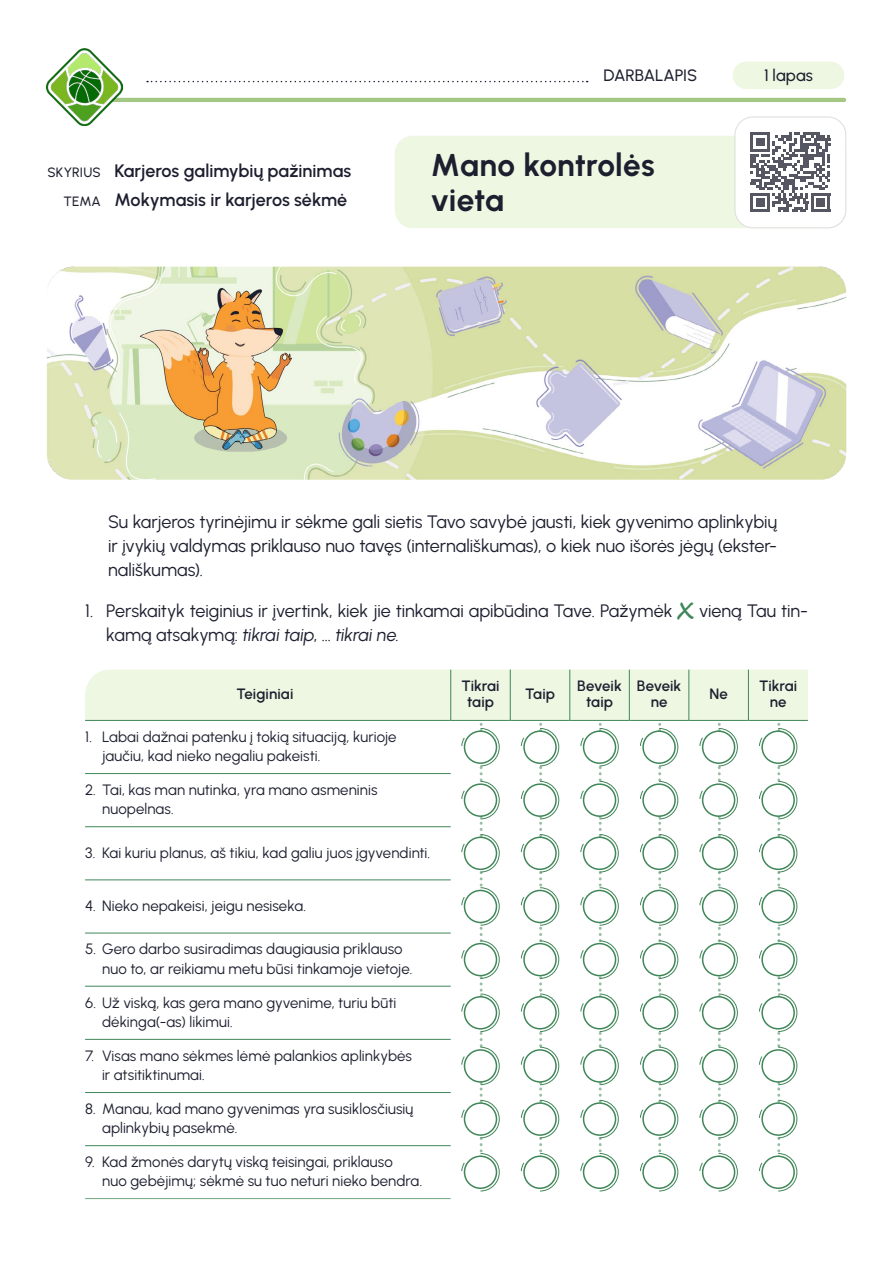
<style>
.page{position:relative;width:893px;height:1263px;background:#fff}
.page>*{position:absolute;margin:0;border:0;box-sizing:border-box;transform-origin:0 0}
.t1{font:700 31.5px/34.5px "Urbanist";color:#1d1f2f}
.t2{font:18px/24px "Urbanist";color:#1d1f2f;text-align:justify}
.t3{font:600 18px/29.5px "Urbanist";color:#1d1f2f;text-align:right}
.t4{font:500 16.5px "Urbanist";color:#1d1f2f}
.t5{font:15px/19.5px "Urbanist";letter-spacing:.005em;color:#1d1f2f}
.t6{font:600 15px/16.5px "Urbanist";letter-spacing:.005em;color:#1d1f2f;text-align:center}
.s1{font-weight:500;font-size:13.5px}
.s2{font-family:"Segoe Script";font-weight:700;font-size:22.5px;color:#408658}
.s3{font-style:italic}
</style>
<div class="page">
<div style="left:395px;top:136px;width:451px;height:92px;background:#edf7e2;border-radius:18px"></div>
<div style="left:735px;top:117px;width:111px;height:111px;background:#fff;border-radius:18px"></div>
<div style="left:735px;top:117px;width:111px;height:111px;border:1px solid #ddd;border-radius:18px"></div>
<svg style="left:750px;top:133px;width:80px;height:79px"></svg>
<hr style="left:101px;top:98px;width:745px;height:4px;background:#a5c784;border-radius:2px">
<div style="left:733px;top:62px;width:111px;height:27px;background:#edf7e2;border-radius:14px"></div>
<svg style="left:147px;top:81px;width:441px;height:1px"></svg>
<img style="left:47px;top:49px;width:76px;height:76px">
<img style="left:47px;top:266px;width:799px;height:214px">
<hr style="left:85px;top:1198px;width:366px;height:1px;background:#408658">
<svg style="left:85px;top:669px;width:723px;height:523px"></svg>
<p class="t4" style="left:604px;top:64px;width:95px">DARBALAPIS</p>
<p class="t4" style="left:764px;top:64px;width:50px">1 lapas</p>
<p class="t3" style="left:47px;top:155px;width:305px"><span class="s1">SKYRIUS</span> Karjeros galimybių pažinimas<br><span class="s1">TEMA</span> Mokymasis ir karjeros sėkmė</p>
<h1 class="t1" style="left:431px;top:147px;width:225px">Mano kontrolės vieta</h1>
<p class="t2" style="left:108px;top:509px;width:671px">Su karjeros tyrinėjimu ir sėkme gali sietis Tavo savybė jausti, kiek gyvenimo aplinkybių ir įvykių valdymas priklauso nuo tavęs (internališkumas), o kiek nuo išorės jėgų (ekster&shy;nališkumas).</p>
<p class="t2" style="left:106px;top:599px;width:703px;text-indent:-21px">1. Perskaityk teiginius ir įvertink, kiek jie tinkamai apibūdina Tave. Pažymėk <span class="s2">X</span> vieną Tau tin&shy;kamą atsakymą: <span class="s3">tikrai taip</span>, ... <span class="s3">tikrai ne</span>.</p>
<p class="t6" style="left:236px;top:685px;width:59px">Teiginiai</p>
<p class="t6" style="left:461px;top:676px;width:40px">Tikrai taip</p>
<p class="t6" style="left:525px;top:685px;width:31px">Taip</p>
<p class="t6" style="left:577px;top:676px;width:46px">Beveik taip</p>
<p class="t6" style="left:637px;top:676px;width:46px">Beveik ne</p>
<p class="t6" style="left:709px;top:685px;width:20px">Ne</p>
<p class="t6" style="left:759px;top:676px;width:40px">Tikrai ne</p>
<p class="t5" style="left:102px;top:726px;width:296px;text-indent:-17px">1. Labai dažnai patenku į tokią situaciją, kurioje jaučiu, kad nieko negaliu pakeisti.</p>
<p class="t5" style="left:102px;top:779px;width:277px;text-indent:-17px">2. Tai, kas man nutinka, yra mano asmeninis nuopelnas.</p>
<p class="t5" style="left:85px;top:842px;width:347px">3. Kai kuriu planus, aš tikiu, kad galiu juos įgyvendinti.</p>
<p class="t5" style="left:85px;top:895px;width:223px">4. Nieko nepakeisi, jeigu nesiseka.</p>
<p class="t5" style="left:102px;top:939px;width:312px;text-indent:-17px">5. Gero darbo susiradimas daugiausia priklauso nuo to, ar reikiamu metu būsi tinkamoje vietoje.</p>
<p class="t5" style="left:102px;top:992px;width:296px;text-indent:-17px">6. Už viską, kas gera mano gyvenime, turiu būti dėkinga(-as) likimui.</p>
<p class="t5" style="left:102px;top:1045px;width:311px;text-indent:-17px">7. Visas mano sėkmes lėmė palankios aplinkybės ir atsitiktinumai.</p>
<p class="t5" style="left:102px;top:1098px;width:313px;text-indent:-17px">8. Manau, kad mano gyvenimas yra susiklosčiusių aplinkybių pasekmė.</p>
<p class="t5" style="left:102px;top:1151px;width:322px;text-indent:-17px">9. Kad žmonės darytų viską teisingai, priklauso<br>nuo gebėjimų; sėkmė su tuo neturi nieko bendra.</p>
</div>
